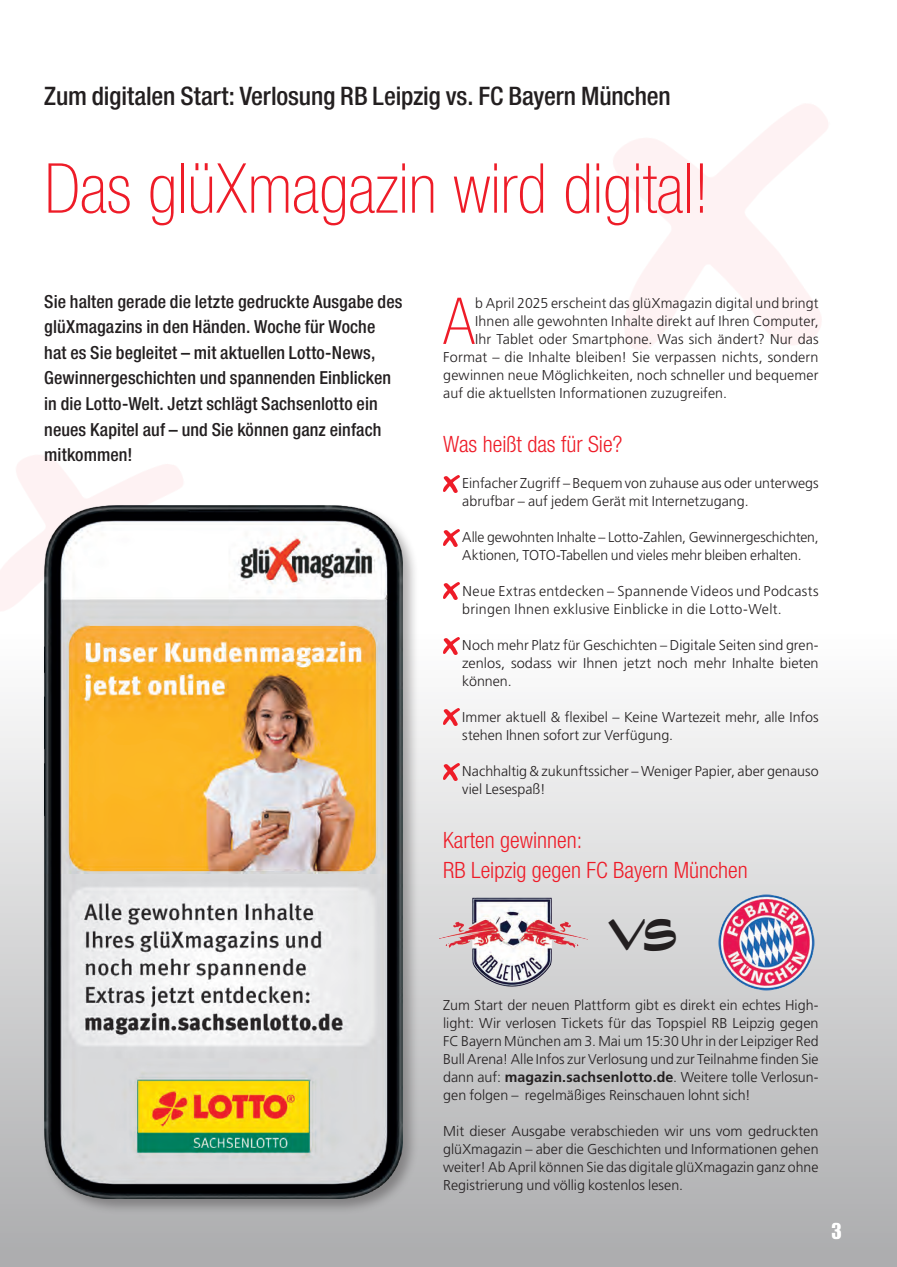
<style>
.page{position:relative;width:897px;height:1267px;background:#fff}
.page>*{position:absolute;margin:0;border:0;box-sizing:border-box;transform-origin:0 0}
.Headline_46pt__Standard{font:100 condensed 69px "Helvetica Neue LT Pro";color:#ee1c28}
.Fließtext__Initial{font:100 condensed 64.65px "Helvetica Neue LT Pro";color:#ee1c28}
.Zwischenüberschrift{font:700 48.6px "Graphite Std";color:#231f20}
.Dachzeile__Standard{font:500 condensed 25.5px "Helvetica Neue LT Pro";letter-spacing:-.005em;color:#231f20}
.Zwischenüberschrift-2{font:300 condensed 22.5px/30px "Helvetica Neue LT Pro";color:#ee1c28}
.Seitenzahl_ungerade{font:22.5px "Impact LT Std";color:#fff}
.Anlauf{font:500 condensed 18px/25.5px "Helvetica Neue LT Pro";letter-spacing:.005em;color:#231f20}
.Fließtext{font:300 14.25px/18px "Frutiger LT Pro";color:#231f20}
.Fließtext__Initial-2{font:300 14.25px "Frutiger LT Pro";letter-spacing:.01em;color:#231f20}
.Fließtext-2{font:300 14.25px/18px "Frutiger LT Pro";letter-spacing:.02em;color:#231f20}
.s1{font-weight:700}
</style>
<div class="page">
<div style="left:0;top:584px;width:896px;height:682px;background:linear-gradient(to bottom,#fff,#acacae)"></div>
<img style="left:0;top:455px;width:183px;height:192px">
<img style="left:443px;top:475px;width:16px;height:17px">
<img style="left:443px;top:529px;width:16px;height:17px">
<img style="left:443px;top:583px;width:16px;height:17px">
<img style="left:443px;top:637px;width:16px;height:17px">
<img style="left:443px;top:708px;width:16px;height:17px">
<img style="left:443px;top:763px;width:16px;height:17px">
<div style="left:41px;top:503px;width:378px;height:712px;background:#231f20;opacity:.35"></div>
<img style="left:44px;top:506px;width:358px;height:692px">
<img style="left:439px;top:895px;width:148px;height:93px">
<img style="left:717px;top:893px;width:98px;height:98px">
<p class="Dachzeile__Standard" style="left:44px;top:81px;width:628px">Zum digitalen Start: Verlosung RB Leipzig vs. FC Bayern München</p>
<p class="Headline_46pt__Standard" style="left:44px;top:149px;width:666px">Das glüXmagazin wird digital!</p>
<p class="Anlauf" style="left:44px;top:288px;width:359px">Sie halten gerade die letzte gedruckte Ausgabe des glüXmagazins in den Händen. Woche für Woche<br>hat es Sie begleitet – mit aktuellen Lotto-News, Gewinnergeschichten und spannenden Einblicken in die Lotto-Welt. Jetzt schlägt Sachsenlotto ein neues Kapitel auf – und Sie können ganz einfach mitkommen!</p>
<p class="Fließtext__Initial" style="left:443px;top:284px;width:33px">A</p>
<p class="Fließtext__Initial-2" style="left:475px;top:294px;width:345px">b April 2025 erscheint das glüXmagazin digital und bringt</p>
<p class="Fließtext__Initial-2" style="left:475px;top:312px;width:345px">Ihnen alle gewohnten Inhalte direkt auf Ihren Computer,</p>
<p class="Fließtext__Initial-2" style="left:475px;top:330px;width:345px">Ihr Tablet oder Smartphone. Was sich ändert? Nur das</p>
<p class="Fließtext__Initial-2" style="left:443px;top:348px;width:377px">Format – die Inhalte bleiben! Sie verpassen nichts, sondern</p>
<p class="Fließtext__Initial-2" style="left:443px;top:366px;width:377px">gewinnen neue Möglichkeiten, noch schneller und bequemer</p>
<p class="Fließtext__Initial-2" style="left:443px;top:384px;width:285px">auf die aktuellsten Informationen zuzugreifen.</p>
<p class="Zwischenüberschrift-2" style="left:443px;top:429px;width:181px">Was heißt das für Sie?</p>
<p class="Fließtext" style="left:462px;top:474px;width:358px">Einfacher Zugriff – Bequem von zuhause aus oder unterwegs abrufbar – auf jedem Gerät mit Internetzugang.</p>
<p class="Fließtext" style="left:462px;top:528px;width:358px">Alle gewohnten Inhalte – Lotto-Zahlen, Gewinnergeschichten,<br>Aktionen, TOTO-Tabellen und vieles mehr bleiben erhalten.</p>
<p class="Fließtext-2" style="left:462px;top:582px;width:358px">Neue Extras entdecken – Spannende Videos und Podcasts bringen Ihnen exklusive Einblicke in die Lotto-Welt.</p>
<p class="Fließtext" style="left:462px;top:636px;width:358px;text-align:justify">Noch mehr Platz für Geschichten – Digitale Seiten sind gren&shy;zenlos, sodass wir Ihnen jetzt noch mehr Inhalte bieten können.</p>
<p class="Fließtext" style="left:462px;top:708px;width:358px">Immer aktuell &amp; flexibel – Keine Wartezeit mehr, alle Infos stehen Ihnen sofort zur Verfügung.</p>
<p class="Fließtext" style="left:462px;top:762px;width:358px">Nachhaltig &amp; zukunftssicher – Weniger Papier, aber genauso viel Lesespaß!</p>
<p class="Zwischenüberschrift-2" style="left:443px;top:825px;width:306px">Karten gewinnen:<br>RB Leipzig gegen FC Bayern München</p>
<p class="Zwischenüberschrift" style="left:609px;top:907px;width:70px">VS</p>
<p class="Fließtext" style="left:443px;top:996px;width:377px;text-align:justify">Zum Start der neuen Plattform gibt es direkt ein echtes High&shy;light: Wir verlosen Tickets für das Topspiel RB Leipzig gegen FC Bayern München am 3. Mai um 15:30 Uhr in der Leipziger Red Bull Arena! Alle Infos zur Verlosung und zur Teilnahme finden Sie dann auf: <span class="s1">magazin.sachsenlotto.de</span>. Weitere tolle Verlosun&shy;gen folgen – regelmäßiges Reinschauen lohnt sich!</p>
<p class="Fließtext" style="left:443px;top:1122px;width:377px;text-align:justify">Mit dieser Ausgabe verabschieden wir uns vom gedruckten glüXmagazin – aber die Geschichten und Informationen gehen weiter! Ab April können Sie das digitale glüXmagazin ganz ohne Registrierung und völlig kostenlos lesen.</p>
<p class="Seitenzahl_ungerade" style="left:831px;top:1218px;width:12px">3</p>
</div>
